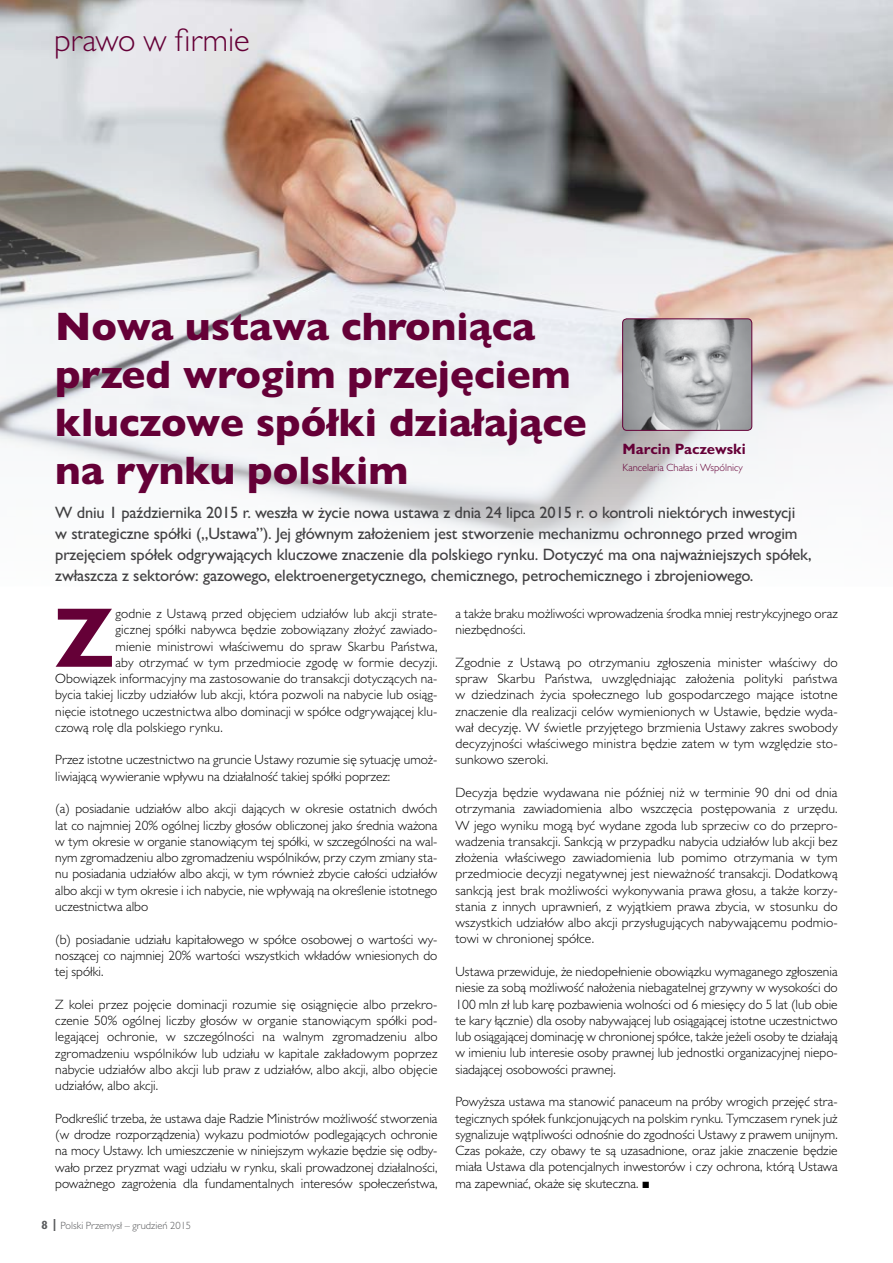
<style>
.page{position:relative;width:893px;height:1263px;background:#fff}
.page>*{position:absolute;margin:0;border:0;box-sizing:border-box;transform-origin:0 0}
.t1{font:700 85.05px "Gill Sans MT Pro";color:#650037}
.t2{font:800 40.2px/48.2px "Gill Sans MT Pro";color:#650037}
.t3{font:300 32.85px "Gill Sans MT Pro";color:#650037}
.t4{font:500 16.5px/21px "Gill Sans MT Pro";letter-spacing:-.01em;color:#414042}
.t5{font:700 15px "Gill Sans MT Pro";color:#650037}
.t6{font:300 13.5px/16.4px "Gill Sans MT Pro";color:#000;text-align:justify}
.t7{font:300 10.5px "Gill Sans MT Pro";color:#58595b}
.t8{font:300 10.5px "Gill Sans MT Pro";color:#650037}
.s1{font-family:"Arial";font-weight:400}
.s2{font-weight:700;font-stretch:condensed;font-size:12px}
.s3{font-family:"Myriad Pro";font-weight:900;font-size:12px}
</style>
<div class="page">
<img style="left:0;top:0;width:893px;height:542px">
<img style="left:624px;top:319px;width:128px;height:111px">
<div style="left:622px;top:318px;width:130px;height:113px;border:1px solid #650037;border-radius:4px"></div>
<h3 class="t3" style="left:54px;top:20px;width:197px">prawo w firmie</h3>
<h2 class="t2" style="left:55px;top:302px;width:533px">Nowa ustawa chroniąca przed wrogim przejęciem kluczowe spółki działające na rynku polskim</h2>
<p class="t4" style="left:55px;top:502px;width:758px">W dniu 1 października 2015 r. weszła w życie nowa ustawa z dnia 24 lipca 2015 r. o kontroli niektórych inwestycji<br>w strategiczne spółki („Ustawa”). Jej głównym założeniem jest stworzenie mechanizmu ochronnego przed wrogim przejęciem spółek odgrywających kluczowe znaczenie dla polskiego rynku. Dotyczyć ma ona najważniejszych spółek, zwłaszcza z sektorów: gazowego, elektroenergetycznego, chemicznego, petrochemicznego i zbrojeniowego.</p>
<h1 class="t1" style="left:55px;top:585px;width:61px">Z</h1>
<p class="t6" style="left:116px;top:605px;width:323px">godnie z Ustawą przed objęciem udziałów lub akcji strate-</p>
<p class="t5" style="left:623px;top:440px;width:125px">Marcin Paczewski</p>
<p class="t8" style="left:623px;top:461px;width:122px">Kancelaria Chałas i Wspólnicy</p>
<p class="t6" style="left:455px;top:605px;width:384px">a także braku możliwości wprowadzenia środka mniej restrykcyjnego oraz niezbędności.</p>
<p class="t6" style="left:455px;top:654px;width:384px">Zgodnie z Ustawą po otrzymaniu zgłoszenia minister właściwy do spraw Skarbu Państwa, uwzględniając założenia polityki państwa w dziedzinach życia społecznego lub gospodarczego mające istotne znaczenie dla realizacji celów wymienionych w Ustawie, będzie wyda&shy;wał decyzję. W świetle przyjętego brzmienia Ustawy zakres swobody decyzyjności właściwego ministra będzie zatem w tym względzie sto&shy;sunkowo szeroki.</p>
<p class="t6" style="left:455px;top:784px;width:384px">Decyzja będzie wydawana nie później niż w terminie 90 dni od dnia otrzymania zawiadomienia albo wszczęcia postępowania z urzędu.<br>W jego wyniku mogą być wydane zgoda lub sprzeciw co do przepro&shy;wadzenia transakcji. Sankcją w przypadku nabycia udziałów lub akcji bez złożenia właściwego zawiadomienia lub pomimo otrzymania w tym przedmiocie decyzji negatywnej jest nieważność transakcji. Dodatkową sankcją jest brak możliwości wykonywania prawa głosu, a także korzy&shy;stania z innych uprawnień, z wyjątkiem prawa zbycia, w stosunku do wszystkich udziałów albo akcji przysługujących nabywającemu podmio&shy;towi w chronionej spółce.</p>
<p class="t6" style="left:455px;top:963px;width:384px">Ustawa przewiduje, że niedopełnienie obowiązku wymaganego zgłoszenia niesie za sobą możliwość nałożenia niebagatelnej grzywny w wysokości do 100 mln zł lub karę pozbawienia wolności od 6 miesięcy do 5 lat (lub obie te kary łącznie) dla osoby nabywającej lub osiągającej istotne uczestnictwo lub osiągającej dominację w chronionej spółce, także jeżeli osoby te działają w imieniu lub interesie osoby prawnej lub jednostki organizacyjnej niepo&shy;siadającej osobowości prawnej.</p>
<p class="t6" style="left:455px;top:1093px;width:384px">Powyższa ustawa ma stanowić panaceum na próby wrogich przejęć stra&shy;tegicznych spółek funkcjonujących na polskim rynku. Tymczasem rynek już sygnalizuje wątpliwości odnośnie do zgodności Ustawy z prawem unijnym.<br>Czas pokaże, czy obawy te są uzasadnione, oraz jakie znaczenie będzie miała Ustawa dla potencjalnych inwestorów i czy ochrona, którą Ustawa ma zapewniać, okaże się skuteczna. <span class="s1">■</span></p>
<p class="t6" style="left:116px;top:621px;width:323px">gicznej spółki nabywca będzie zobowiązany złożyć zawiado-</p>
<p class="t6" style="left:116px;top:637px;width:323px">mienie ministrowi właściwemu do spraw Skarbu Państwa,</p>
<p class="t6" style="left:116px;top:654px;width:323px">aby otrzymać w tym przedmiocie zgodę w formie decyzji.</p>
<p class="t6" style="left:55px;top:670px;width:384px">Obowiązek informacyjny ma zastosowanie do transakcji dotyczących na-</p>
<p class="t6" style="left:55px;top:686px;width:384px">bycia takiej liczby udziałów lub akcji, która pozwoli na nabycie lub osiąg-</p>
<p class="t6" style="left:55px;top:703px;width:384px">nięcie istotnego uczestnictwa albo dominacji w spółce odgrywającej klu-</p>
<p class="t6" style="left:55px;top:719px;width:169px">czową rolę dla polskiego rynku.</p>
<p class="t6" style="left:55px;top:751px;width:384px">Przez istotne uczestnictwo na gruncie Ustawy rozumie się sytuację umoż&shy;liwiającą wywieranie wpływu na działalność takiej spółki poprzez:</p>
<p class="t6" style="left:55px;top:800px;width:384px">(a) posiadanie udziałów albo akcji dających w okresie ostatnich dwóch lat co najmniej 20% ogólnej liczby głosów obliczonej jako średnia ważona w tym okresie w organie stanowiącym tej spółki, w szczególności na wal&shy;nym zgromadzeniu albo zgromadzeniu wspólników, przy czym zmiany sta&shy;nu posiadania udziałów albo akcji, w tym również zbycie całości udziałów albo akcji w tym okresie i ich nabycie, nie wpływają na określenie istotnego uczestnictwa albo</p>
<p class="t6" style="left:55px;top:931px;width:384px">(b) posiadanie udziału kapitałowego w spółce osobowej o wartości wy&shy;noszącej co najmniej 20% wartości wszystkich wkładów wniesionych do tej spółki.</p>
<p class="t6" style="left:55px;top:996px;width:384px">Z kolei przez pojęcie dominacji rozumie się osiągnięcie albo przekro&shy;czenie 50% ogólnej liczby głosów w organie stanowiącym spółki pod&shy;legającej ochronie, w szczególności na walnym zgromadzeniu albo zgromadzeniu wspólników lub udziału w kapitale zakładowym poprzez nabycie udziałów albo akcji lub praw z udziałów, albo akcji, albo objęcie udziałów, albo akcji.</p>
<p class="t6" style="left:55px;top:1110px;width:384px">Podkreślić trzeba, że ustawa daje Radzie Ministrów możliwość stworzenia (w drodze rozporządzenia) wykazu podmiotów podlegających ochronie na mocy Ustawy. Ich umieszczenie w niniejszym wykazie będzie się odby&shy;wało przez pryzmat wagi udziału w rynku, skali prowadzonej działalności, poważnego zagrożenia dla fundamentalnych interesów społeczeństwa,</p>
<p class="t7" style="left:42px;top:1219px;width:151px"><span class="s2">8</span> <span class="s3">|</span> Polski Przemysł – grudzień 2015</p>
</div>
